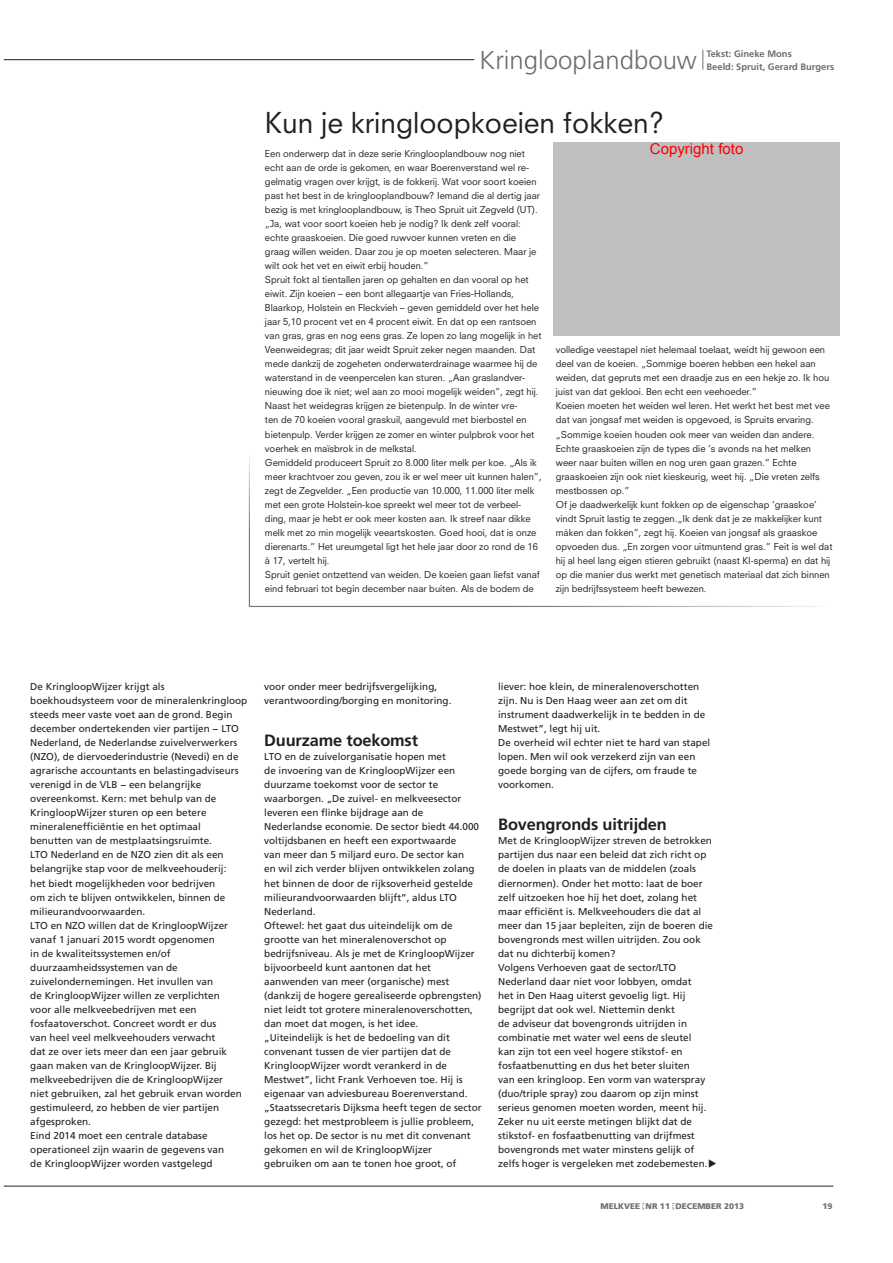
<style>
.page{position:relative;width:893px;height:1263px;background:#fff}
.page>*{position:absolute;margin:0;border:0;box-sizing:border-box;transform-origin:0 0}
.t1{font:28.05px "Neuzeit SLT Std";color:#231f20}
.t2{font:300 25.65px "Frutiger LT Std";color:#6d6e70}
.t3{font:700 16.35px "Frutiger LT Std";letter-spacing:-.01em;color:#231f20}
.t4{font:15px "Arial";color:#f00}
.t5{font:9.9px/14.1px "Frutiger LT Std";color:#231f20}
.t6{font:9.3px/14.1px "Neuzeit SLT Std";color:#231f20}
.t7{font:700 9.3px/12.6px "Frutiger LT Std";color:#6d6e70}
.t8{font:900 8.25px "Frutiger LT Std";color:#6d6e70}
</style>
<div class="page">
<svg style="left:702px;top:50px;width:1px;height:20px"></svg>
<hr style="left:4px;top:59px;width:470px;height:1px;background:#231f20">
<hr style="left:4px;top:1186px;width:829px;height:1px;background:#231f20">
<div style="left:553px;top:142px;width:287px;height:194px;background:#bfbfbf"></div>
<h2 class="t2" style="left:480px;top:49px;width:219px">Kringlooplandbouw</h2>
<p class="t7" style="left:706px;top:48px;width:129px">Tekst: Gineke Mons<br>Beeld: Spruit, Gerard Burgers</p>
<h1 class="t1" style="left:265px;top:111px;width:401px">Kun je kringloopkoeien fokken?</h1>
<p class="t6" style="left:265px;top:147px;width:278px">Een onderwerp dat in deze serie Kringlooplandbouw nog niet echt aan de orde is gekomen, en waar Boerenverstand wel re&shy;gelmatig vragen over krijgt, is de fokkerij. Wat voor soort koeien past het best in de kringlooplandbouw? Iemand die al dertig jaar bezig is met kringlooplandbouw, is Theo Spruit uit Zegveld (UT). „Ja, wat voor soort koeien heb je nodig? Ik denk zelf vooral: echte graaskoeien. Die goed ruwvoer kunnen vreten en die graag willen weiden. Daar zou je op moeten selecteren. Maar je wilt ook het vet en eiwit erbij houden.”<br>Spruit fokt al tientallen jaren op gehalten en dan vooral op het eiwit. Zijn koeien – een bont allegaartje van Fries-Hollands, Blaarkop, Holstein en Fleckvieh – geven gemiddeld over het hele jaar 5,10 procent vet en 4 procent eiwit. En dat op een rantsoen van gras, gras en nog eens gras. Ze lopen zo lang mogelijk in het Veenweidegras; dit jaar weidt Spruit zeker negen maanden. Dat mede dankzij de zogeheten onderwaterdrainage waarmee hij de waterstand in de veenpercelen kan sturen. „Aan graslandver&shy;nieuwing doe ik niet; wel aan zo mooi mogelijk weiden”, zegt hij.<br>Naast het weidegras krijgen ze bietenpulp. In de winter vre-<br>ten de 70 koeien vooral graskuil, aangevuld met bierbostel en bietenpulp. Verder krijgen ze zomer en winter pulpbrok voor het voerhek en maïsbrok in de melkstal.<br>Gemiddeld produceert Spruit zo 8.000 liter melk per koe. „Als ik meer krachtvoer zou geven, zou ik er wel meer uit kunnen halen”, zegt de Zegvelder. „Een productie van 10.000, 11.000 liter melk met een grote Holstein-koe spreekt wel meer tot de verbeel&shy;ding, maar je hebt er ook meer kosten aan. Ik streef naar dikke melk met zo min mogelijk veeartskosten. Goed hooi, dat is onze dierenarts.” Het ureumgetal ligt het hele jaar door zo rond de 16 à 17, vertelt hij.<br>Spruit geniet ontzettend van weiden. De koeien gaan liefst vanaf eind februari tot begin december naar buiten. Als de bodem de</p>
<h3 class="t4" style="left:650px;top:139px;width:95px">Copyright foto</h3>
<p class="t6" style="left:556px;top:343px;width:278px">volledige veestapel niet helemaal toelaat, weidt hij gewoon een deel van de koeien. „Sommige boeren hebben een hekel aan weiden, dat gepruts met een draadje zus en een hekje zo. Ik hou juist van dat geklooi. Ben echt een veehoeder.”<br>Koeien moeten het weiden wel leren. Het werkt het best met vee dat van jongsaf met weiden is opgevoed, is Spruits ervaring. „Sommige koeien houden ook meer van weiden dan andere.<br>Echte graaskoeien zijn de types die ‘s avonds na het melken weer naar buiten willen en nog uren gaan grazen.” Echte graaskoeien zijn ook niet kieskeurig, weet hij. „Die vreten zelfs mestbossen op.”<br>Of je daadwerkelijk kunt fokken op de eigenschap ‘graaskoe’ vindt Spruit lastig te zeggen.„Ik denk dat je ze makkelijker kunt máken dan fokken”, zegt hij. Koeien van jongsaf als graaskoe opvoeden dus. „En zorgen voor uitmuntend gras.” Feit is wel dat hij al heel lang eigen stieren gebruikt (naast KI-sperma) en dat hij op die manier dus werkt met genetisch materiaal dat zich binnen zijn bedrijfssysteem heeft bewezen.</p>
<p class="t5" style="left:30px;top:680px;width:219px">De KringloopWijzer krijgt als boekhoudsysteem voor de mineralenkringloop steeds meer vaste voet aan de grond. Begin december ondertekenden vier partijen − LTO Nederland, de Nederlandse zuivelverwerkers (NZO), de diervoederindustrie (Nevedi) en de agrarische accountants en belastingadviseurs verenigd in de VLB − een belangrijke overeenkomst. Kern: met behulp van de KringloopWijzer sturen op een betere mineralenefficiëntie en het optimaal<br>benutten van de mestplaatsingsruimte.<br>LTO Nederland en de NZO zien dit als een belangrijke stap voor de melkveehouderij:<br>het biedt mogelijkheden voor bedrijven<br>om zich te blijven ontwikkelen, binnen de milieurandvoorwaarden.<br>LTO en NZO willen dat de KringloopWijzer vanaf 1 januari 2015 wordt opgenomen<br>in de kwaliteitssystemen en/of duurzaamheidssystemen van de zuivelondernemingen. Het invullen van<br>de KringloopWijzer willen ze verplichten<br>voor alle melkveebedrijven met een fosfaatoverschot. Concreet wordt er dus<br>van heel veel melkveehouders verwacht<br>dat ze over iets meer dan een jaar gebruik gaan maken van de KringloopWijzer. Bij melkveebedrijven die de KringloopWijzer<br>niet gebruiken, zal het gebruik ervan worden gestimuleerd, zo hebben de vier partijen afgesproken.<br>Eind 2014 moet een centrale database operationeel zijn waarin de gegevens van<br>de KringloopWijzer worden vastgelegd</p>
<p class="t5" style="left:264px;top:680px;width:189px">voor onder meer bedrijfsvergelijking, verantwoording/borging en monitoring.</p>
<h3 class="t3" style="left:264px;top:733px;width:155px">Duurzame toekomst</h3>
<p class="t5" style="left:264px;top:750px;width:219px">LTO en de zuivelorganisatie hopen met<br>de invoering van de KringloopWijzer een duurzame toekomst voor de sector te waarborgen. „De zuivel- en melkveesector leveren een flinke bijdrage aan de Nederlandse economie. De sector biedt 44.000 voltijdsbanen en heeft een exportwaarde<br>van meer dan 5 miljard euro. De sector kan<br>en wil zich verder blijven ontwikkelen zolang het binnen de door de rijksoverheid gestelde milieurandvoorwaarden blijft”, aldus LTO Nederland.<br>Oftewel: het gaat dus uiteindelijk om de grootte van het mineralenoverschot op bedrijfsniveau. Als je met de KringloopWijzer bijvoorbeeld kunt aantonen dat het aanwenden van meer (organische) mest (dankzij de hogere gerealiseerde opbrengsten) niet leidt tot grotere mineralenoverschotten, dan moet dat mogen, is het idee.<br>„Uiteindelijk is het de bedoeling van dit convenant tussen de vier partijen dat de KringloopWijzer wordt verankerd in de Mestwet”, licht Frank Verhoeven toe. Hij is eigenaar van adviesbureau Boerenverstand. „Staatssecretaris Dijksma heeft tegen de sector gezegd: het mestprobleem is jullie probleem, los het op. De sector is nu met dit convenant gekomen en wil de KringloopWijzer gebruiken om aan te tonen hoe groot, of</p>
<p class="t5" style="left:498px;top:680px;width:214px">liever: hoe klein, de mineralenoverschotten zijn. Nu is Den Haag weer aan zet om dit instrument daadwerkelijk in te bedden in de Mestwet”, legt hij uit.<br>De overheid wil echter niet te hard van stapel lopen. Men wil ook verzekerd zijn van een goede borging van de cijfers, om fraude te voorkomen.</p>
<h3 class="t3" style="left:498px;top:818px;width:170px">Bovengronds uitrijden</h3>
<p class="t5" style="left:498px;top:834px;width:216px">Met de KringloopWijzer streven de betrokken partijen dus naar een beleid dat zich richt op de doelen in plaats van de middelen (zoals diernormen). Onder het motto: laat de boer zelf uitzoeken hoe hij het doet, zolang het maar efficiënt is. Melkveehouders die dat al meer dan 15 jaar bepleiten, zijn de boeren die bovengronds mest willen uitrijden. Zou ook dat nu dichterbij komen?<br>Volgens Verhoeven gaat de sector/LTO Nederland daar niet voor lobbyen, omdat<br>het in Den Haag uiterst gevoelig ligt. Hij begrijpt dat ook wel. Niettemin denkt<br>de adviseur dat bovengronds uitrijden in combinatie met water wel eens de sleutel<br>kan zijn tot een veel hogere stikstof- en fosfaatbenutting en dus het beter sluiten<br>van een kringloop. Een vorm van waterspray (duo/triple spray) zou daarom op zijn minst serieus genomen moeten worden, meent hij.<br>Zeker nu uit eerste metingen blijkt dat de stikstof- en fosfaatbenutting van drijfmest bovengronds met water minstens gelijk of zelfs hoger is vergeleken met zodebemesten.</p>
<p class="t8" style="left:600px;top:1203px;width:145px">MELKVEE NR 11 DECEMBER 2013</p>
<p class="t8" style="left:822px;top:1203px;width:12px">19</p>
</div>
